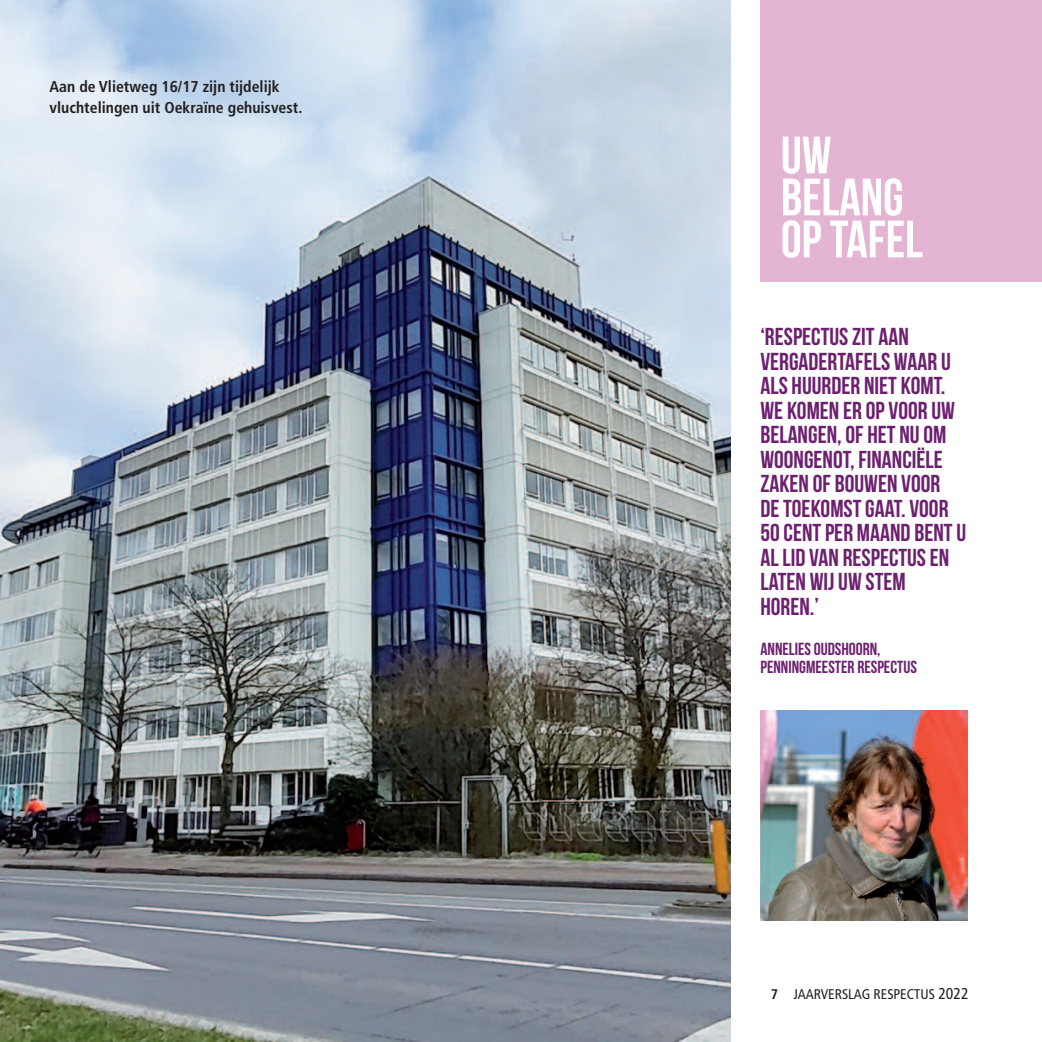
<style>
.page{position:relative;width:1042px;height:1042px;background:#fff}
.page>*{position:absolute;margin:0;border:0;box-sizing:border-box;transform-origin:0 0}
.t1{font:52.5px/42px "Bebas Neue";color:#fff}
.t2{font:24.5px/24.5px "Bebas Neue";color:#6d206f}
.t3{font:17.5px/17.5px "Bebas Neue";color:#6d206f}
.t4{font:700 condensed 15.75px/21px "Frutiger";color:#231f20}
.t5{font:condensed 14px "Frutiger";color:#231f20}
.s1{font-weight:700}
.s2{font-size:15.75px}
</style>
<div class="page">
<div style="left:760px;top:0;width:282px;height:282px;background:#e4b4d3"></div>
<img style="left:0;top:0;width:730px;height:1042px">
<img style="left:760px;top:711px;width:207px;height:210px">
<p class="t4" style="left:50px;top:77px;width:254px">Aan de Vlietweg 16/17 zijn tijdelijk vluchtelingen uit Oekraïne gehuisvest.</p>
<h1 class="t1" style="left:781px;top:134px;width:143px">UW<br>BELANG<br>OPTAFEL</h1>
<p class="t2" style="left:760px;top:325px;width:207px">‘RESPECTUS ZIT AAN<br>VERGADERTAFELS WAAR U<br>ALS HUURDER NIET KOMT.<br>WE KOMEN ER OP VOOR UW<br>BELANGEN,OF HET NUOM<br>WOONGENOT, FINANCIËLE<br>ZAKEN OF BOUWEN VOOR<br>DETOEKOMST GAAT. VOOR<br>50 CENT PER MAAND BENTU<br>ALLID VAN RESPECTUSEN<br>LATEN WIJUW STEM<br>HOREN.’</p>
<p class="t3" style="left:760px;top:640px;width:158px">ANNELIESOUDSHOORN,<br>PENNINGMEESTER RESPECTUS</p>
<p class="t5" style="left:771px;top:988px;width:199px"><span class="s1">7</span> JAARVERSLAG RESPECTUS <span class="s2">2022</span></p>
</div>
